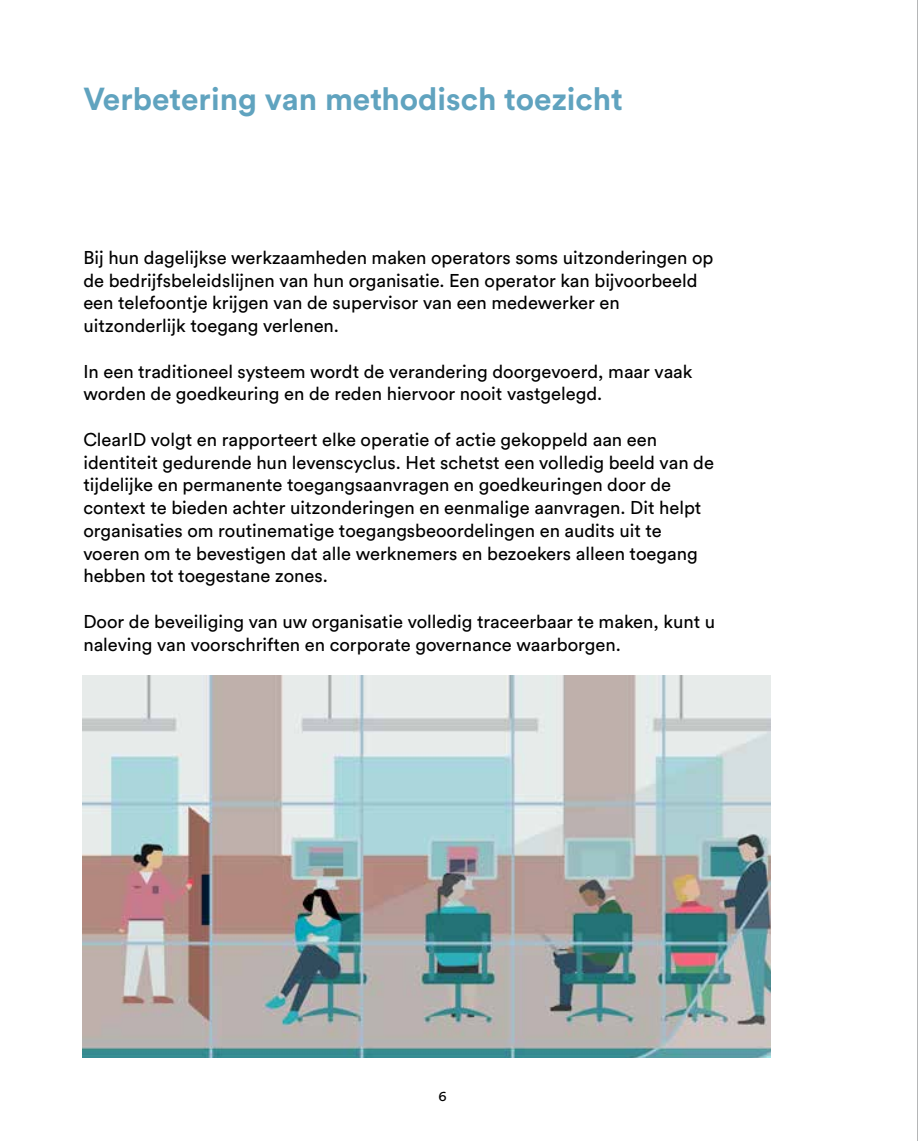
<style>
.page{position:relative;width:918px;height:1141px;background:#fff}
.page>*{position:absolute;margin:0;border:0;box-sizing:border-box;transform-origin:0 0}
.t1{font:700 31.5px "Circular Pro";color:#60a3bf}
.t2{font:18.38px/22.8px "Circular Pro";color:#000}
.t3{font:14px "Circular Pro";color:#000}
</style>
<div class="page">
<img style="left:83px;top:676px;width:687px;height:382px">
<hr style="left:917px;top:0;width:1px;height:1141px;background:#6d6e71">
<h1 class="t1" style="left:83px;top:77px;width:541px">Verbetering van methodisch toezicht</h1>
<p class="t2" style="left:83px;top:245px;width:631px">Bij hun dagelijkse werkzaamheden maken operators soms uitzonderingen op de bedrijfsbeleidslijnen van hun organisatie. Een operator kan bijvoorbeeld een telefoontje krijgen van de supervisor van een medewerker en uitzonderlijk toegang verlenen.</p>
<p class="t2" style="left:83px;top:359px;width:611px">In een traditioneel systeem wordt de verandering doorgevoerd, maar vaak worden de goedkeuring en de reden hiervoor nooit vastgelegd.</p>
<p class="t2" style="left:83px;top:427px;width:632px">ClearID volgt en rapporteert elke operatie of actie gekoppeld aan een identiteit gedurende hun levenscyclus. Het schetst een volledig beeld van de tijdelijke en permanente toegangsaanvragen en goedkeuringen door de context te bieden achter uitzonderingen en eenmalige aanvragen. Dit helpt organisaties om routinematige toegangsbeoordelingen en audits uit te voeren om te bevestigen dat alle werknemers en bezoekers alleen toegang hebben tot toegestane zones.</p>
<p class="t2" style="left:83px;top:609px;width:633px">Door de beveiliging van uw organisatie volledig traceerbaar te maken, kunt u naleving van voorschriften en corporate governance waarborgen.</p>
<p class="t3" style="left:438px;top:1087px;width:10px">6</p>
</div>
